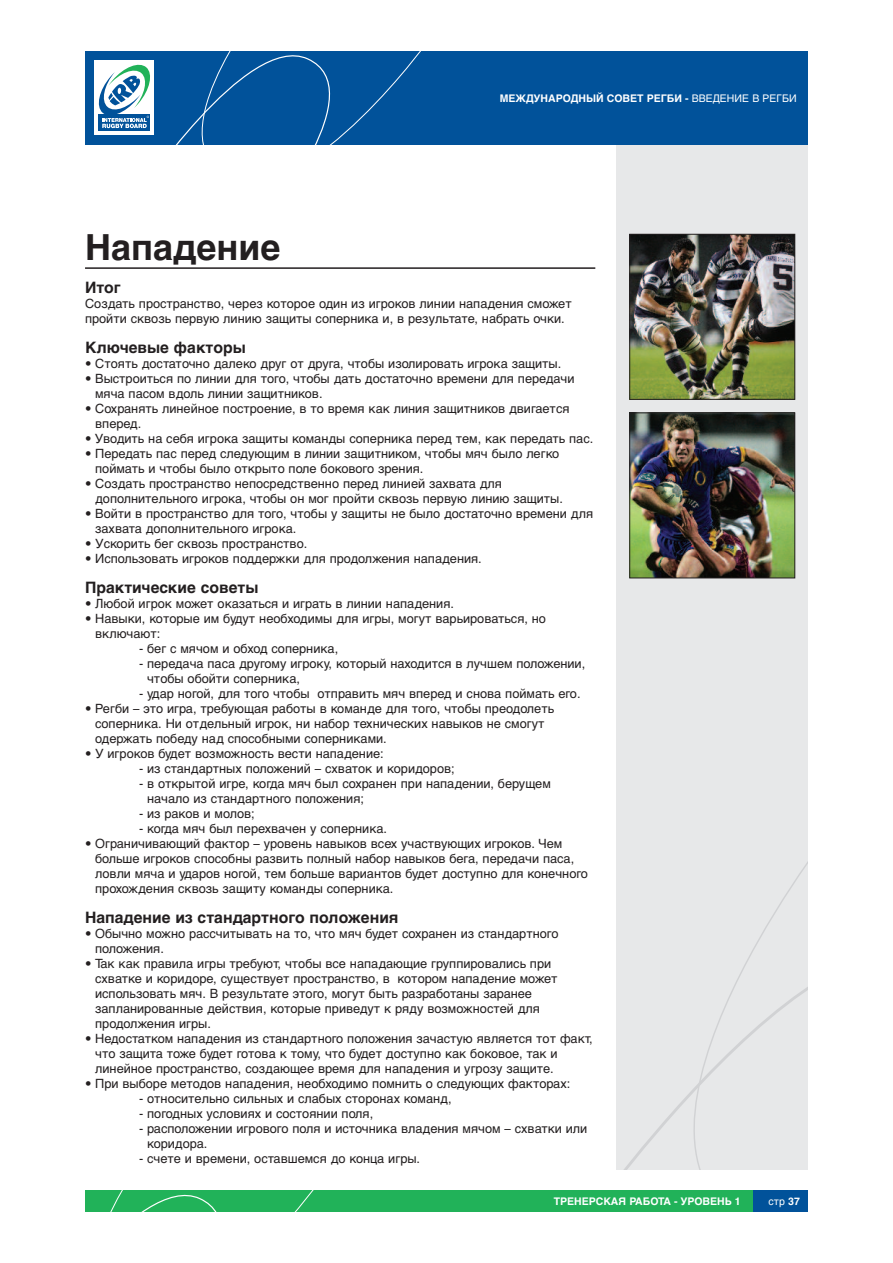
<style>
.page{position:relative;width:893px;height:1263px;background:#fff}
.page>*{position:absolute;margin:0;border:0;box-sizing:border-box;transform-origin:0 0}
.t1{font:700 36px "Helvetica Cyr";color:#231f20}
.t2{font:700 15.75px "Helvetica Cyr";color:#231f20}
.t3{font:12.75px/15px "Helvetica Cyr Upright";color:#231f20}
.t4{font:700 10.5px "Helvetica Cyr";color:#fff}
.t5{font:10.5px "Helvetica Cyr Upright";color:#fff}
.s1{font-family:"Helvetica Cyr Upright";font-weight:400}
.s2{font-family:"Helvetica Cyr";font-weight:700}
</style>
<div class="page">
<div style="left:617px;top:51px;width:191px;height:1118px;background:#e7e8e9"></div>
<svg style="left:624px;top:862px;width:184px;height:307px"></svg>
<img style="left:631px;top:236px;width:162px;height:162px">
<div style="left:629px;top:234px;width:166px;height:166px;border:1px solid #231f20"></div>
<img style="left:631px;top:414px;width:162px;height:162px">
<div style="left:629px;top:412px;width:166px;height:166px;border:1px solid #231f20"></div>
<div style="left:85px;top:1191px;width:723px;height:21px;background:#21b259"></div>
<svg style="left:110px;top:1191px;width:203px;height:21px"></svg>
<div style="left:753px;top:1191px;width:55px;height:21px;background:#01529a"></div>
<div style="left:85px;top:51px;width:723px;height:94px;background:#01529a"></div>
<hr style="left:85px;top:267px;width:510px;height:2px;background:#231f20">
<svg style="left:95px;top:51px;width:326px;height:94px"></svg>
<p class="t4" style="left:500px;top:95px;width:298px">МЕЖДУНАРОДНЫЙ СОВЕТ РЕГБИ - <span class="s1">ВВЕДЕНИЕ В РЕГБИ</span></p>
<h1 class="t1" style="left:85px;top:234px;width:197px">Нападение</h1>
<p class="t2" style="left:85px;top:282px;width:37px">Итог</p>
<p class="t3" style="left:85px;top:297px;width:488px">Создать пространство, через которое один из игроков линии нападения сможет пройти сквозь первую линию защиты соперника и, в результате, набрать очки.</p>
<p class="t2" style="left:85px;top:342px;width:162px">Ключевые факторы</p>
<p class="t3" style="left:85px;top:357px;width:478px">• Стоять достаточно далеко друг от друга, чтобы изолировать игрока защиты.</p>
<p class="t3" style="left:95px;top:372px;width:481px;text-indent:-10px">• Выстроиться по линии для того, чтобы дать достаточно времени для передачи мяча пасом вдоль линии защитников.</p>
<p class="t3" style="left:95px;top:402px;width:476px;text-indent:-10px">• Сохранять линейное построение, в то время как линия защитников двигается вперед.</p>
<p class="t3" style="left:85px;top:432px;width:510px">• Уводить на себя игрока защиты команды соперника перед тем, как передать пас.</p>
<p class="t3" style="left:95px;top:447px;width:466px;text-indent:-10px">• Передать пас перед следующим в линии защитником, чтобы мяч было легко поймать и чтобы было открыто поле бокового зрения.</p>
<p class="t3" style="left:95px;top:477px;width:469px;text-indent:-10px">• Создать пространство непосредственно перед линией захвата для дополнительного игрока, чтобы он мог пройти сквозь первую линию защиты.</p>
<p class="t3" style="left:95px;top:507px;width:499px;text-indent:-10px">• Войти в пространство для того, чтобы у защиты не было достаточно времени для захвата дополнительного игрока.</p>
<p class="t3" style="left:85px;top:537px;width:224px">• Ускорить бег сквозь пространство.</p>
<p class="t3" style="left:85px;top:552px;width:398px">• Использовать игроков поддержки для продолжения нападения.</p>
<p class="t2" style="left:85px;top:582px;width:175px">Практические советы</p>
<p class="t3" style="left:85px;top:597px;width:370px">• Любой игрок может оказаться и играть в линии нападения.</p>
<p class="t3" style="left:95px;top:612px;width:452px;text-indent:-10px">• Навыки, которые им будут необходимы для игры, могут варьироваться, но включают:</p>
<p class="t3" style="left:139px;top:642px;width:201px">- бег с мячом и обход соперника,</p>
<p class="t3" style="left:147px;top:657px;width:440px;text-indent:-8px">- передача паса другому игроку, который находится в лучшем положении, чтобы обойти соперника,</p>
<p class="t3" style="left:139px;top:687px;width:443px">- удар ногой, для того чтобы отправить мяч вперед и снова поймать его.</p>
<p class="t3" style="left:95px;top:702px;width:460px;text-indent:-10px">• Регби – это игра, требующая работы в команде для того, чтобы преодолеть соперника. Ни отдельный игрок, ни набор технических навыков не смогут одержать победу над способными соперниками.</p>
<p class="t3" style="left:85px;top:747px;width:300px">• У игроков будет возможность вести нападение:</p>
<p class="t3" style="left:139px;top:762px;width:317px">- из стандартных положений – схваток и коридоров;</p>
<p class="t3" style="left:147px;top:777px;width:405px;text-indent:-8px">- в открытой игре, когда мяч был сохранен при нападении, берущем начало из стандартного положения;</p>
<p class="t3" style="left:139px;top:807px;width:117px">- из ракoв и молoв;</p>
<p class="t3" style="left:139px;top:822px;width:250px">- когда мяч был перехвачен у соперника.</p>
<p class="t3" style="left:95px;top:837px;width:494px;text-indent:-10px">• Ограничивающий фактор – уровень навыков всех участвующих игроков. Чем больше игроков способны развить полный набор навыков бега, передачи паса, ловли мяча и ударов ногой, тем больше вариантов будет доступно для конечного прохождения сквозь защиту команды соперника.</p>
<p class="t2" style="left:85px;top:912px;width:315px">Нападение из стандартного положения</p>
<p class="t3" style="left:95px;top:927px;width:465px;text-indent:-10px">• Обычно можно рассчитывать на то, что мяч будет сохранен из стандартного положения.</p>
<p class="t3" style="left:95px;top:957px;width:464px;text-indent:-10px">• Так как правила игры требуют, чтобы все нападающие группировались при схватке и коридоре, существует пространство, в котором нападение может использовать мяч. В результате этого, могут быть разработаны заранее запланированные действия, которые приведут к ряду возможностей для продолжения игры.</p>
<p class="t3" style="left:95px;top:1032px;width:499px;text-indent:-10px">• Недостатком нападения из стандартного положения зачастую является тот факт, что защита тоже будет готова к тому, что будет доступно как боковое, так и линейное пространство, создающее время для нападения и угрозу защите.</p>
<p class="t3" style="left:85px;top:1077px;width:487px">• При выборе методов нападения, необходимо помнить о следующих факторах:</p>
<p class="t3" style="left:139px;top:1092px;width:314px">- относительно сильных и слабых сторонах команд,</p>
<p class="t3" style="left:139px;top:1107px;width:236px">- погодных условиях и состоянии поля,</p>
<p class="t3" style="left:147px;top:1122px;width:442px;text-indent:-8px">- расположении игрового поля и источника владения мячом – схватки или коридора.</p>
<p class="t3" style="left:139px;top:1152px;width:283px">- счете и времени, оставшемся до конца игры.</p>
<p class="t4" style="left:554px;top:1197px;width:189px">ТРЕНЕРСКАЯ РАБОТА - УРОВЕНЬ 1</p>
<p class="t5" style="left:769px;top:1197px;width:33px">стр <span class="s2">37</span></p>
</div>
